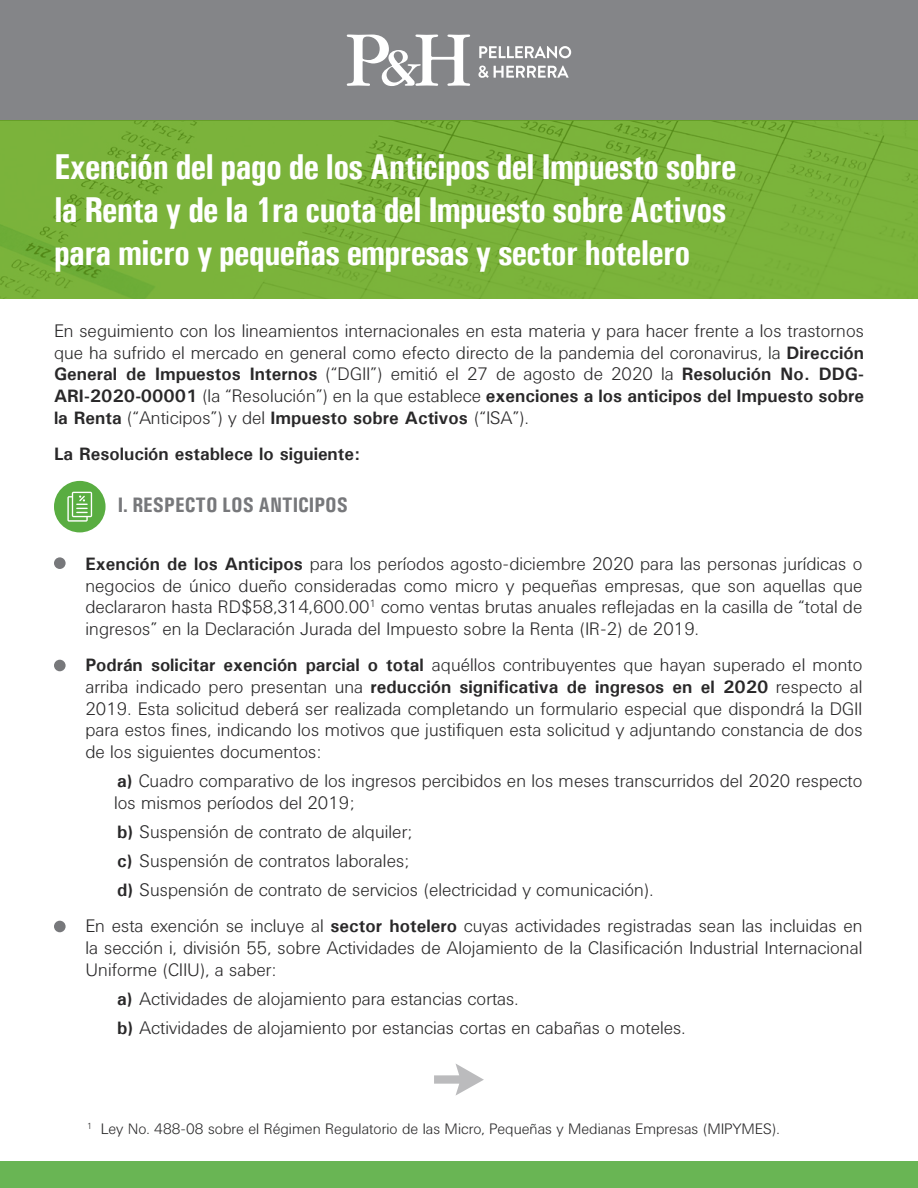
<style>
.page{position:relative;width:918px;height:1188px;background:#fff}
.page>*{position:absolute;margin:0;border:0;box-sizing:border-box;transform-origin:0 0}
.t1{font:700 condensed 36px/43.2px "Univers";letter-spacing:-.02em;color:#fff}
.t2{font:700 condensed 21px "Univers";color:#77787b}
.t3{font:300 18px/21.6px "Univers BQ";color:#292829}
.t4{font:700 18px/21.6px "Univers";color:#292829;text-align:justify}
.t5{font:300 15px "Univers BQ";color:#292829}
.s1{font-family:"Univers";font-weight:700}
.s2{font-family:"Univers BQ";font-weight:300}
</style>
<div class="page">
<div style="left:0;top:0;width:918px;height:121px;background:#848588"></div>
<svg style="left:0;top:121px;width:918px;height:178px;background:#78b139"></svg>
<svg style="left:347px;top:35px;width:123px;height:51px"></svg>
<svg style="left:479px;top:46px;width:92px;height:12px"></svg>
<svg style="left:478px;top:66px;width:91px;height:12px"></svg>
<svg style="left:434px;top:1064px;width:50px;height:32px"></svg>
<div style="left:0;top:1161px;width:918px;height:27px;background:#69b554"></div>
<div style="left:54px;top:481px;width:52px;height:51px;background:#59ad41;border-radius:50%"></div>
<div style="left:54px;top:557px;width:12px;height:12px;background:#77787b;border-radius:50%"></div>
<div style="left:54px;top:660px;width:12px;height:11px;background:#77787b;border-radius:50%"></div>
<div style="left:54px;top:921px;width:12px;height:11px;background:#77787b;border-radius:50%"></div>
<svg style="left:67px;top:492px;width:25px;height:30px"></svg>
<h1 class="t1" style="left:54px;top:145px;width:684px">Exención del pago de los Anticipos del Impuesto sobre la Renta y de la 1ra cuota del Impuesto sobre Activos para micro y pequeñas empresas y sector hotelero</h1>
<p class="t3" style="left:54px;top:321px;width:812px">En seguimiento con los lineamientos internacionales en esta materia y para hacer frente a los trastornos que ha sufrido el mercado en general como efecto directo de la pandemia del coronavirus, la <span class="s1">Dirección</span></p>
<p class="t4" style="left:54px;top:363px;width:812px">General de Impuestos Internos <span class="s2">(“DGII”) emitió el 27 de agosto de 2020 la</span> Resolución No. DDG-ARI-2020-00001 <span class="s2">(la “Resolución”) en la que establece</span> exenciones a los anticipos del Impuesto sobre la Renta <span class="s2">(“Anticipos”) y del</span> Impuesto sobre Activos <span class="s2">(“ISA”).</span></p>
<p class="t4" style="left:54px;top:443px;width:308px">La Resolución establece lo siguiente:</p>
<p class="t2" style="left:118px;top:492px;width:232px">I. RESPECTO LOS ANTICIPOS</p>
<p class="t3" style="left:86px;top:554px;width:779px;text-align:justify"><span class="s1">Exención de los Anticipos</span> para los períodos agosto-diciembre 2020 para las personas jurídicas o negocios de único dueño consideradas como micro y pequeñas empresas, que son aquellas que declararon hasta RD$58,314,600.00<sup>1</sup> como ventas brutas anuales reflejadas en la casilla de “total de ingresos” en la Declaración Jurada del Impuesto sobre la Renta (IR-2) de 2019.</p>
<p class="t3" style="left:86px;top:655px;width:779px;text-align:justify"><span class="s1">Podrán solicitar exención parcial o total</span> aquéllos contribuyentes que hayan superado el monto arriba indicado pero presentan una <span class="s1">reducción significativa de ingresos en el 2020</span> respecto al 2019. Esta solicitud deberá ser realizada completando un formulario especial que dispondrá la DGII para estos fines, indicando los motivos que justifiquen esta solicitud y adjuntando constancia de dos de los siguientes documentos:</p>
<p class="t3" style="left:114px;top:770px;width:750px"><span class="s1">a)</span> Cuadro comparativo de los ingresos percibidos en los meses transcurridos del 2020 respecto los mismos períodos del 2019;</p>
<p class="t3" style="left:117px;top:817px;width:538px;line-height:29.1px"><span class="s1">b)</span> Suspensión de contrato de alquiler;<br><span class="s1">c)</span> Suspensión de contratos laborales;<br><span class="s1">d)</span> Suspensión de contrato de servicios (electricidad y comunicación).</p>
<p class="t3" style="left:86px;top:916px;width:778px;text-align:justify">En esta exención se incluye al <span class="s1">sector hotelero</span> cuyas actividades registradas sean las incluidas en la sección i, división 55, sobre Actividades de Alojamiento de la Clasificación Industrial Internacional Uniforme (CIIU), a saber:</p>
<p class="t3" style="left:117px;top:984px;width:570px;line-height:29.1px"><span class="s1">a)</span> Actividades de alojamiento para estancias cortas.<br><span class="s1">b)</span> Actividades de alojamiento por estancias cortas en cabañas o moteles.</p>
<p class="t5" style="left:87px;top:1121px;width:694px"><sup>1</sup> Ley No. 488-08 sobre el Régimen Regulatorio de las Micro, Pequeñas y Medianas Empresas (MIPYMES).</p>
</div>
